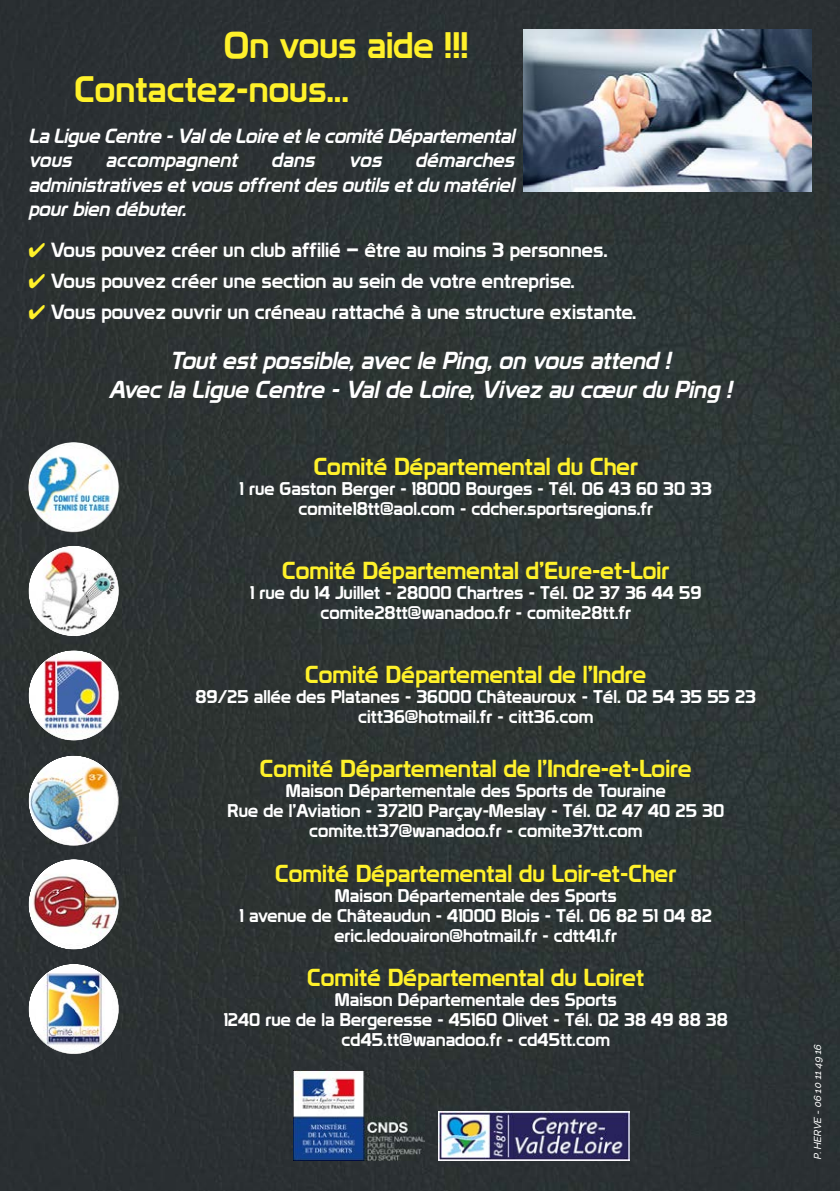
<style>
.page{position:relative;width:840px;height:1191px;background:#fff}
.page>*{position:absolute;margin:0;border:0;box-sizing:border-box;transform-origin:0 0}
.t1{font:36px/43.8px "Prototype";color:#fff12a}
.t2{font:24px "Prototype";color:#fff12a}
.t3{font:italic 24px/29.2px "Prototype";color:#fff;text-align:center}
.t4{font:20px "Prototype";color:#fff}
.t5{font:italic 20px/24.4px "Prototype";color:#fff}
.t6{font:18px/20px "Prototype";color:#fff;text-align:center}
.t7{font:italic 500 10px "Raleway";color:#fff}
.s1{color:#fff12a}
</style>
<div class="page">
<img style="left:0;top:0;width:839px;height:1191px">
<img style="left:28px;top:442px;width:91px;height:91px">
<img style="left:28px;top:546px;width:91px;height:90px;border-radius:50%">
<img style="left:28px;top:650px;width:91px;height:91px;border-radius:50%">
<img style="left:28px;top:755px;width:91px;height:91px;border-radius:50%">
<img style="left:28px;top:859px;width:91px;height:90px;border-radius:50%">
<img style="left:28px;top:963px;width:91px;height:91px;border-radius:50%">
<img style="left:523px;top:29px;width:288px;height:162px">
<img style="left:293px;top:1071px;width:131px;height:89px">
<img style="left:438px;top:1111px;width:191px;height:50px">
<h1 class="t1" style="left:74px;top:23px;width:395px;text-indent:149px">On vous aide !!!<br>Contactez-nous...</h1>
<p class="t5" style="left:28px;top:124px;width:492px">La Ligue Centre -Valde Loire etle comité Départemental vous</p>
<p class="t5" style="left:28px;top:148px;width:491px;text-align:justify;text-indent:387px">démarches administratives etvous offrentdes outils etdu matériel pourbien débuter.</p>
<p class="t5" style="left:105px;top:148px;width:138px">accompagnent</p>
<p class="t5" style="left:271px;top:148px;width:50px">dans</p>
<p class="t5" style="left:348px;top:148px;width:39px">vos</p>
<p class="t4" style="left:28px;top:238px;width:580px"><span class="s1">✔</span> Vous pouvez créer un club affilié – être au moins 3 personnes.</p>
<p class="t4" style="left:28px;top:269px;width:547px"><span class="s1">✔</span> Vous pouvez créer une section au sein de votre entreprise.</p>
<p class="t4" style="left:28px;top:300px;width:609px"><span class="s1">✔</span> Vous pouvez ouvrir un créneau rattaché à une structure existante.</p>
<h2 class="t3" style="left:108px;top:346px;width:630px">Toutestpossible,avec le Ping,on vous attend !<br>Avec la Ligue Centre -Valde Loire,Vivez au cœurdu Ping !</h2>
<h2 class="t2" style="left:313px;top:452px;width:325px">Comité Départemental du Cher</h2>
<p class="t6" style="left:239px;top:478px;width:473px">1 rue Gaston Berger - 18000 Bourges - Tél. 06 43 60 30 33 comite18tt@aol.com - cdcher.sportsregions.fr</p>
<h2 class="t2" style="left:282px;top:556px;width:388px">Comité Départemental d’Eure-et-Loir</h2>
<p class="t6" style="left:250px;top:583px;width:453px">1 rue du 14 Juillet - 28000 Chartres - Tél. 02 37 36 44 59 comite28tt@wanadoo.fr - comite28tt.fr</p>
<h2 class="t2" style="left:305px;top:660px;width:342px">Comité Départemental de l’Indre</h2>
<p class="t6" style="left:195px;top:686px;width:562px">89/25 allée des Platanes - 36000 Châteauroux - Tél. 02 54 35 55 23 citt36@hotmail.fr - citt36.com</p>
<h2 class="t2" style="left:260px;top:754px;width:433px">Comité Départemental de l’Indre-et-Loire</h2>
<p class="t6" style="left:227px;top:781px;width:498px">Maison Départementale des Sports de Touraine<br>Rue de l’Aviation - 37210 Parçay-Meslay - Tél. 02 47 40 25 30 comite.tt37@wanadoo.fr - comite37tt.com</p>
<h2 class="t2" style="left:275px;top:859px;width:402px">Comité Départemental du Loir-et-Cher</h2>
<p class="t6" style="left:239px;top:886px;width:474px">Maison Départementale des Sports<br>1 avenue de Châteaudun - 41000 Blois - Tél. 06 82 51 04 82 eric.ledouairon@hotmail.fr - cdtt41.fr</p>
<h2 class="t2" style="left:307px;top:963px;width:338px">Comité Départemental du Loiret</h2>
<p class="t6" style="left:223px;top:989px;width:505px">Maison Départementale des Sports<br>1240 rue de la Bergeresse - 45160 Olivet - Tél. 02 38 49 88 38 cd45.tt@wanadoo.fr - cd45tt.com</p>
<p class="t7" style="left:813px;top:1159px;width:119px;rotate:-90deg">P.HERVE - 06 10 11 49 16</p>
</div>
